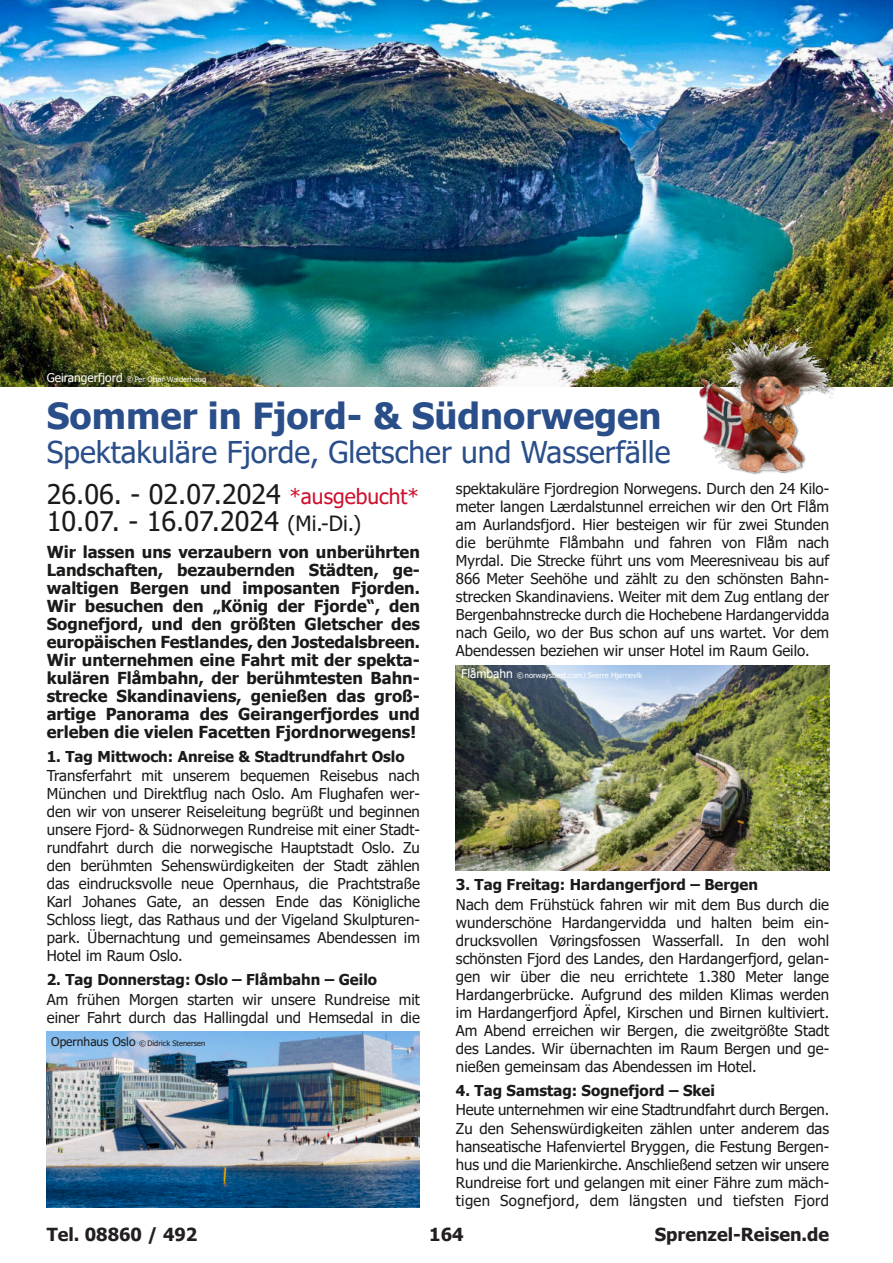
<style>
.page{position:relative;width:893px;height:1263px;background:#fff}
.page>*{position:absolute;margin:0;border:0;box-sizing:border-box;transform-origin:0 0}
.t1{font:700 36px "Tahoma";color:#2a4e8a}
.t2{font:30px "Tahoma";color:#2a4e8a}
.t3{font:27px/27px "Tahoma";color:#1b1a19}
.t4{font:700 18px "Tahoma";color:#231f20}
.t5{font:700 16.5px/18px "Tahoma";color:#1b1a19;text-align:justify}
.t6{font:15px/18px "Tahoma";color:#1b1a19;text-align:justify}
.t7{font:700 15px "Tahoma";color:#1b1a19}
.t8{font:7.5px "Tahoma";color:#fff}
.t9{font:7.5px "Tahoma";color:#1b1a19}
.s1{font-size:12px}
.s2{font-size:21px;color:#ce102d}
.s3{font-size:21px}
</style>
<div class="page">
<img style="left:456px;top:666px;width:373px;height:205px">
<img style="left:47px;top:1031px;width:373px;height:177px">
<img style="left:0;top:0;width:893px;height:387px">
<img style="left:695px;top:335px;width:160px;height:140px">
<p class="t8" style="left:47px;top:376px;width:161px"><span class="s1">Geirangerfjord</span> © Per Ottar Walderhaug</p>
<h1 class="t1" style="left:47px;top:401px;width:616px">Sommer in Fjord- &amp; Südnorwegen</h1>
<h2 class="t2" style="left:47px;top:440px;width:625px">Spektakuläre Fjorde, Gletscher und Wasserfälle</h2>
<h3 class="t3" style="left:47px;top:482px;width:374px">26.06. - 02.07.2024 <span class="s2">*ausgebucht*<br></span>10.07. - 16.07.2024 <span class="s3">(Mi.-Di.)</span></h3>
<p class="t5" style="left:47px;top:544px;width:375px">Wir lassen uns verzaubern von unberührten Landschaften, bezaubernden Städten, ge&shy;waltigen Bergen und imposanten Fjorden.<br>Wir besuchen den „König der Fjorde“, den Sognefjord, und den größten Gletscher des europäischen Festlandes, den Jostedalsbreen.<br>Wir unternehmen eine Fahrt mit der spekta‐ kulären Flåmbahn, der berühmtesten Bahn‐ strecke Skandinaviens, genießen das groß&shy;artige Panorama des Geirangerfjordes und erleben die vielen Facetten Fjordnorwegens!</p>
<p class="t7" style="left:47px;top:750px;width:359px">1. Tag Mittwoch: Anreise &amp; Stadtrundfahrt Oslo</p>
<p class="t6" style="left:47px;top:768px;width:375px">Transferfahrt mit unserem bequemen Reisebus nach München und Direktflug nach Oslo. Am Flughafen wer‐ den wir von unserer Reiseleitung begrüßt und beginnen unsere Fjord- &amp; Südnorwegen Rundreise mit einer Stadt‐ rundfahrt durch die norwegische Hauptstadt Oslo. Zu den berühmten Sehenswürdigkeiten der Stadt zählen das eindrucksvolle neue Opernhaus, die Prachtstraße Karl Johanes Gate, an dessen Ende das Königliche Schloss liegt, das Rathaus und der Vigeland Skulpturen‐ park. Übernachtung und gemeinsames Abendessen im Hotel im Raum Oslo.</p>
<p class="t7" style="left:47px;top:973px;width:332px">2. Tag Donnerstag: Oslo – Flåmbahn – Geilo</p>
<p class="t6" style="left:47px;top:991px;width:375px">Am frühen Morgen starten wir unsere Rundreise mit einer Fahrt durch das Hallingdal und Hemsedal in die</p>
<p class="t6" style="left:456px;top:481px;width:375px">spektakuläre Fjordregion Norwegens. Durch den 24 Kilo‐ meter langen Lærdalstunnel erreichen wir den Ort Flåm am Aurlandsfjord. Hier besteigen wir für zwei Stunden die berühmte Flåmbahn und fahren von Flåm nach Myrdal. Die Strecke führt uns vom Meeresniveau bis auf 866 Meter Seehöhe und zählt zu den schönsten Bahn‐ strecken Skandinaviens. Weiter mit dem Zug entlang der Bergenbahnstrecke durch die Hochebene Hardangervidda nach Geilo, wo der Bus schon auf uns wartet. Vor dem Abendessen beziehen wir unser Hotel im Raum Geilo.</p>
<p class="t8" style="left:461px;top:673px;width:183px"><span class="s1">Flåmbahn</span> © norwaysbest.com / Sverre Hjørnevik</p>
<p class="t7" style="left:456px;top:879px;width:303px">3. Tag Freitag: Hardangerfjord – Bergen</p>
<p class="t6" style="left:456px;top:897px;width:375px">Nach dem Frühstück fahren wir mit dem Bus durch die wunderschöne Hardangervidda und halten beim ein‐ drucksvollen Vøringsfossen Wasserfall. In den wohl schönsten Fjord des Landes, den Hardangerfjord, gelan‐ gen wir über die neu errichtete 1.380 Meter lange Hardangerbrücke. Aufgrund des milden Klimas werden im Hardangerfjord Äpfel, Kirschen und Birnen kultiviert.<br>Am Abend erreichen wir Bergen, die zweitgrößte Stadt des Landes. Wir übernachten im Raum Bergen und ge‐ nießen gemeinsam das Abendessen im Hotel.</p>
<p class="t7" style="left:456px;top:1084px;width:261px">4. Tag Samstag: Sognefjord – Skei</p>
<p class="t6" style="left:456px;top:1102px;width:375px">Heute unternehmen wir eine Stadtrundfahrt durch Bergen.<br>Zu den Sehenswürdigkeiten zählen unter anderem das hanseatische Hafenviertel Bryggen, die Festung Bergen‐ hus und die Marienkirche. Anschließend setzen wir unsere Rundreise fort und gelangen mit einer Fähre zum mäch‐ tigen Sognefjord, dem längsten und tiefsten Fjord</p>
<p class="t9" style="left:51px;top:1040px;width:156px"><span class="s1">Opernhaus Oslo</span> © Didrick Stenersen</p>
<p class="t4" style="left:47px;top:1227px;width:152px">Tel. 08860 / 492</p>
<p class="t4" style="left:429px;top:1227px;width:36px">164</p>
<p class="t4" style="left:655px;top:1227px;width:176px">Sprenzel-Reisen.de</p>
</div>
